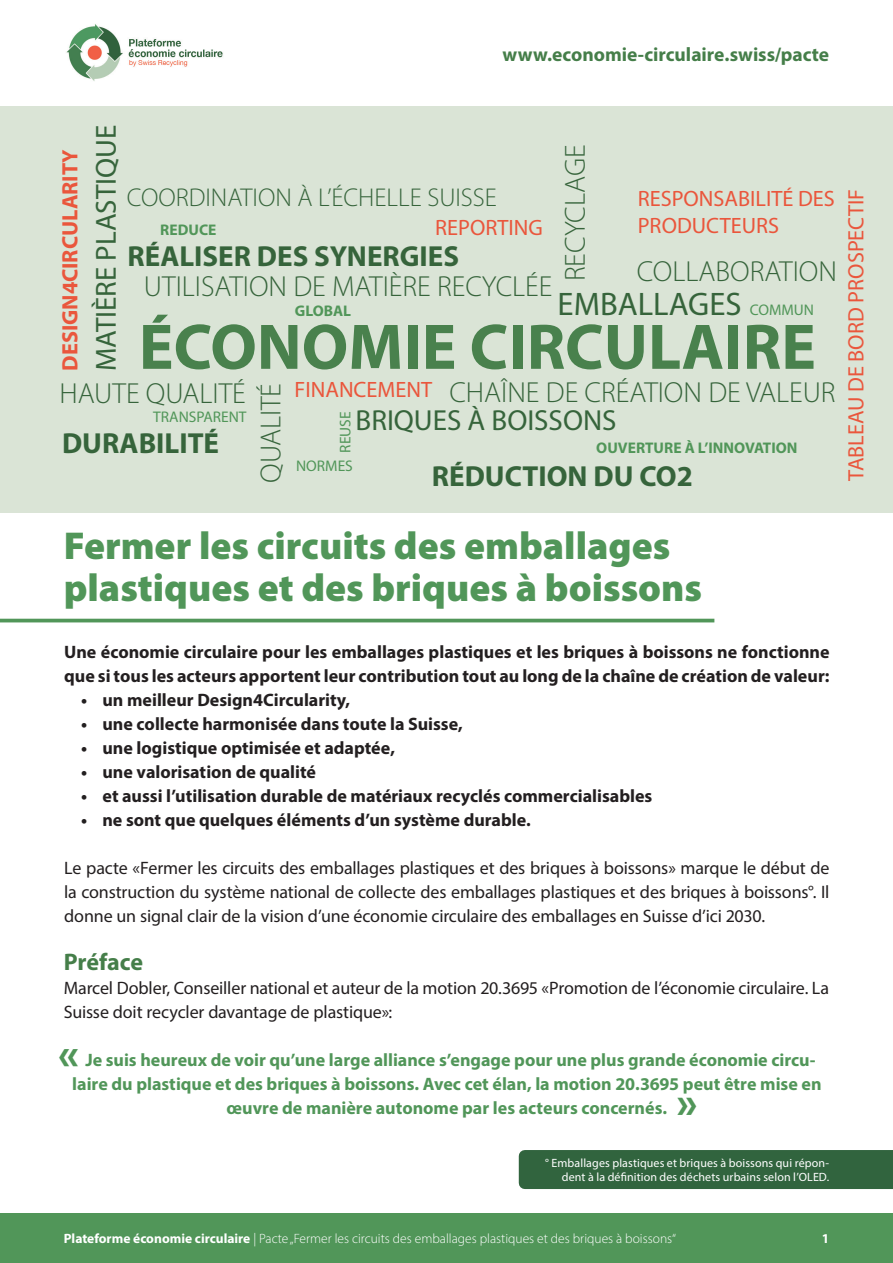
<style>
.page{position:relative;width:893px;height:1263px;background:#fff}
.page>*{position:absolute;margin:0;border:0;box-sizing:border-box;transform-origin:0 0}
.t1{font:700 64.95px "Myriad Pro";color:#49814d}
.Fliesstext{font:700 45px "Myriad Pro";color:#519659}
.t2{font:900 39px "Myriad Pro";color:#519659}
.t3{font:32.7px "Myriad Pro";color:#36643b}
.t4{font:300 29.1px "Myriad Pro";color:#36643b}
.t5{font:700 29.1px "Myriad Pro";color:#36643b}
.t6{font:29.1px "Myriad Pro";color:#36643b}
.t7{font:300 25.8px "Myriad Pro";color:#36643b}
.Headlines{font:700 24px "Myriad Pro";letter-spacing:-.005em;color:#457e49}
.t8{font:22.2px/26.7px "Myriad Pro";color:#ea563c}
.t9{font:700 22.2px "Myriad Pro";color:#ea563c}
.Kopfzeile{font:700 19.5px "Myriad Pro";color:#457e49}
.Titelblatt_-_Bold{font:700 18px/24px "Myriad Pro";color:#231f20}
.Fliesstext-2{font:18px/24px "Myriad Pro";letter-spacing:-.01em;color:#231f20;text-align:justify}
.Zitat{font:700 18px/24px "Myriad Pro";color:#519659;text-align:center}
.t10{font:700 15.45px "Myriad Pro";color:#519659}
.t11{font:15.45px "Myriad Pro";color:#519659}
.t12{font:300 13.5px "Myriad Pro";color:#fff}
.t13{font:700 13.5px "Myriad Pro";color:#fff}
.Kasten_Titelblatt{font:12px/14.4px "Myriad Pro";letter-spacing:.01em;color:#fff;text-align:right}
.s1{font-weight:700}
</style>
<div class="page">
<div style="left:0;top:106px;width:893px;height:406px;background:#dae4d6"></div>
<div style="left:0;top:1213px;width:893px;height:50px;background:#519659"></div>
<img style="left:66px;top:24px;width:157px;height:57px">
<hr style="left:0;top:619px;width:714px;height:3px;background:#519659">
<div style="left:519px;top:1150px;width:374px;height:39px;background:#31643e"></div>
<p class="Kopfzeile" style="left:503px;top:42px;width:328px">www.economie-circulaire.swiss/pacte</p>
<p class="t9" style="left:56px;top:371px;width:223px;rotate:-90deg">DESIGN4CIRCULARITY</p>
<p class="t6" style="left:88px;top:371px;width:248px;rotate:-90deg">MATIÈRE PLASTIQUE</p>
<p class="t4" style="left:558px;top:281px;width:138px;rotate:-90deg">RECYCLAGE</p>
<p class="t7" style="left:127px;top:182px;width:372px">COORDINATION À L’ÉCHELLE SUISSE</p>
<p class="t5" style="left:128px;top:237px;width:333px">RÉALISER DES SYNERGIES</p>
<p class="t8" style="left:638px;top:185px;width:199px">RESPONSABILITÉ DES<br>PRODUCTEURS</p>
<p class="t8" style="left:435px;top:214px;width:109px">REPORTING</p>
<p class="t10" style="left:160px;top:220px;width:58px">REDUCE</p>
<p class="t4" style="left:637px;top:254px;width:202px">COLLABORATION</p>
<p class="t4" style="left:144px;top:269px;width:410px">UTILISATION DE MATIÈRE RECYCLÉE</p>
<p class="t3" style="left:558px;top:284px;width:185px">EMBALLAGES</p>
<p class="t11" style="left:750px;top:300px;width:66px">COMMUN</p>
<p class="t10" style="left:295px;top:300px;width:58px">GLOBAL</p>
<p class="t1" style="left:139px;top:305px;width:679px">ÉCONOMIE CIRCULAIRE</p>
<p class="t4" style="left:60px;top:375px;width:188px">HAUTE QUALITÉ</p>
<p class="t11" style="left:153px;top:407px;width:95px">TRANSPARENT</p>
<p class="t5" style="left:62px;top:424px;width:159px">DURABILITÉ</p>
<p class="t4" style="left:253px;top:483px;width:101px;rotate:-90deg">QUALITÉ</p>
<p class="t8" style="left:295px;top:376px;width:139px">FINANCEMENT</p>
<p class="t4" style="left:449px;top:375px;width:388px">CHAÎNE DE CRÉATION DE VALEUR</p>
<p class="t6" style="left:356px;top:402px;width:262px">BRIQUES À BOISSONS</p>
<p class="t11" style="left:336px;top:453px;width:43px;rotate:-90deg">REUSE</p>
<p class="t10" style="left:596px;top:438px;width:203px">OUVERTURE À L’INNOVATION</p>
<p class="t11" style="left:296px;top:456px;width:58px">NORMES</p>
<p class="t5" style="left:432px;top:457px;width:262px">RÉDUCTION DU CO2</p>
<p class="t8" style="left:842px;top:481px;width:293px;rotate:-90deg">TABLEAU DE BORD PROSPECTIF</p>
<p class="t2" style="left:64px;top:519px;width:608px">Fermer les circuits des emballages</p>
<p class="t2" style="left:64px;top:561px;width:640px">plastiques et des briques à boissons</p>
<p class="Titelblatt_-_Bold" style="left:64px;top:640px;width:767px">Une économie circulaire pour les emballages plastiques et les briques à boissons ne fonctionne que si tous les acteurs apportent leur contribution tout au long de la chaîne de création de valeur:</p>
<p class="Titelblatt_-_Bold" style="left:81px;top:688px;width:271px">• un meilleur Design4Circularity,</p>
<p class="Titelblatt_-_Bold" style="left:81px;top:712px;width:383px">• une collecte harmonisée dans toute la Suisse,</p>
<p class="Titelblatt_-_Bold" style="left:81px;top:736px;width:315px">• une logistique optimisée et adaptée,</p>
<p class="Titelblatt_-_Bold" style="left:81px;top:760px;width:236px">• une valorisation de qualité</p>
<p class="Titelblatt_-_Bold" style="left:81px;top:784px;width:573px">• et aussi l’utilisation durable de matériaux recyclés commercialisables</p>
<p class="Titelblatt_-_Bold" style="left:81px;top:808px;width:451px">• ne sont que quelques éléments d’un système durable.</p>
<p class="Fliesstext-2" style="left:64px;top:856px;width:767px">Le pacte «Fermer les circuits des emballages plastiques et des briques à boissons» marque le début de la construction du système national de collecte des emballages plastiques et des briques à boissons°. Il donne un signal clair de la vision d’une économie circulaire des emballages en Suisse d’ici 2030.</p>
<p class="Headlines" style="left:64px;top:947px;width:81px">Préface</p>
<p class="Fliesstext-2" style="left:64px;top:976px;width:767px">Marcel Dobler, Conseiller national et auteur de la motion 20.3695 «Promotion de l’économie circulaire. La<br>Suisse doit recycler davantage de plastique»:</p>
<p class="Fliesstext" style="left:58px;top:1025px;width:22px">«</p>
<p class="Zitat" style="left:72px;top:1048px;width:751px">Je suis heureux de voir qu’une large alliance s’engage pour une plus grande économie circu&shy;laire du plastique et des briques à boissons. Avec cet élan, la motion 20.3695 peut être mise en œuvre de manière autonome par les acteurs concernés.</p>
<p class="Fliesstext" style="left:697px;top:1139px;width:22px;rotate:-180deg">«</p>
<p class="Kasten_Titelblatt" style="left:545px;top:1155px;width:285px">° Emballages plastiques et briques à boissons qui répon&shy;dent à la définition des déchets urbains selon l’OLED.</p>
<p class="t12" style="left:64px;top:1230px;width:614px"><span class="s1">Plateforme économie circulaire</span> | Pacte „Fermer les circuits des emballages plastiques et des briques à boissons“</p>
<p class="t13" style="left:822px;top:1230px;width:9px">1</p>
</div>
